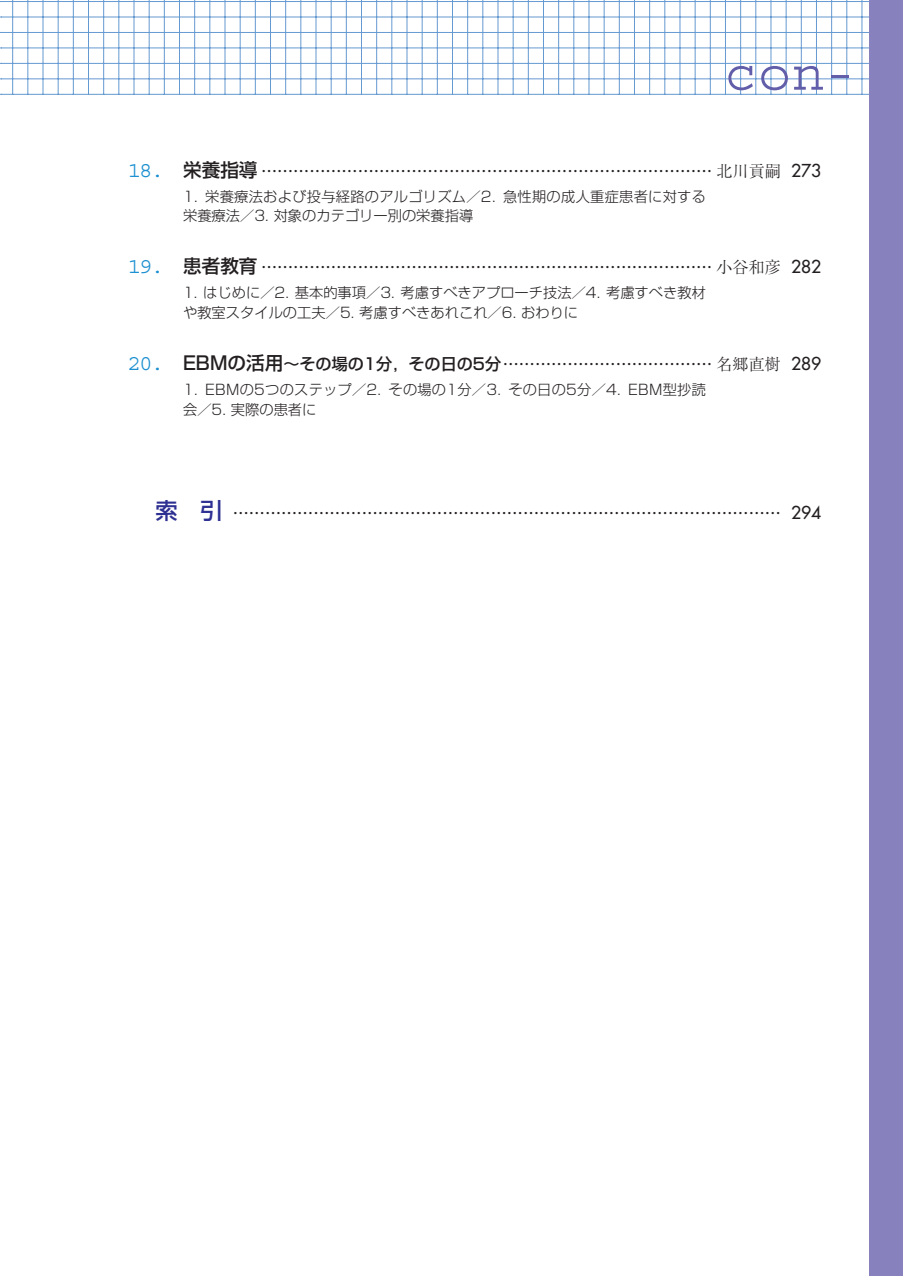
<style>
.page{position:relative;width:903px;height:1276px;background:#fff}
.page>*{position:absolute;margin:0;border:0;box-sizing:border-box;transform-origin:0 0}
.t1{font:53.2px "Courier";color:#625ea9}
.t2{font:300 16.1px "Ryumin";color:#231f20}
.t3{font:300 14.17px/19.8px "Shin Go";color:#231f20}
.s1{font-family:"Courier";font-weight:400;font-size:22.4px;color:#1d90d0}
.s2{font-family:"Shin Go";font-weight:500;font-size:18.55px}
.s3{font-family:"Futura";font-weight:400;font-size:17.32px}
.s4{font-family:"Shin Go";font-weight:500}
.s5{font-family:"Shin Go";font-weight:500;font-size:22.4px;color:#2e3092}
</style>
<div class="page">
<hr style="left:2px;top:1px;width:901px;height:1px;background:#6599d1">
<hr style="left:2px;top:17px;width:901px;height:1px;background:#6599d1">
<hr style="left:2px;top:32px;width:901px;height:1px;background:#6599d1">
<hr style="left:2px;top:47px;width:901px;height:1px;background:#6599d1">
<hr style="left:2px;top:63px;width:901px;height:1px;background:#6599d1">
<hr style="left:2px;top:78px;width:901px;height:1px;background:#6599d1">
<hr style="left:2px;top:94px;width:901px;height:1px;background:#6599d1">
<hr style="left:12px;top:0;width:1px;height:95px;background:#6599d1">
<hr style="left:27px;top:0;width:1px;height:95px;background:#6599d1">
<hr style="left:43px;top:0;width:1px;height:95px;background:#6599d1">
<hr style="left:58px;top:0;width:1px;height:95px;background:#6599d1">
<hr style="left:73px;top:0;width:1px;height:95px;background:#6599d1">
<hr style="left:88px;top:0;width:1px;height:95px;background:#6599d1">
<hr style="left:103px;top:0;width:1px;height:95px;background:#6599d1">
<hr style="left:118px;top:0;width:1px;height:95px;background:#6599d1">
<hr style="left:134px;top:0;width:1px;height:95px;background:#6599d1">
<hr style="left:149px;top:0;width:1px;height:95px;background:#6599d1">
<hr style="left:164px;top:0;width:1px;height:95px;background:#6599d1">
<hr style="left:179px;top:0;width:1px;height:95px;background:#6599d1">
<hr style="left:194px;top:0;width:1px;height:95px;background:#6599d1">
<hr style="left:209px;top:0;width:1px;height:95px;background:#6599d1">
<hr style="left:225px;top:0;width:1px;height:95px;background:#6599d1">
<hr style="left:240px;top:0;width:1px;height:95px;background:#6599d1">
<hr style="left:255px;top:0;width:1px;height:95px;background:#6599d1">
<hr style="left:270px;top:0;width:1px;height:95px;background:#6599d1">
<hr style="left:285px;top:0;width:1px;height:95px;background:#6599d1">
<hr style="left:300px;top:0;width:1px;height:95px;background:#6599d1">
<hr style="left:316px;top:0;width:1px;height:95px;background:#6599d1">
<hr style="left:331px;top:0;width:1px;height:95px;background:#6599d1">
<hr style="left:346px;top:0;width:1px;height:95px;background:#6599d1">
<hr style="left:361px;top:0;width:1px;height:95px;background:#6599d1">
<hr style="left:376px;top:0;width:1px;height:95px;background:#6599d1">
<hr style="left:391px;top:0;width:1px;height:95px;background:#6599d1">
<hr style="left:407px;top:0;width:1px;height:95px;background:#6599d1">
<hr style="left:422px;top:0;width:1px;height:95px;background:#6599d1">
<hr style="left:437px;top:0;width:1px;height:95px;background:#6599d1">
<hr style="left:452px;top:0;width:1px;height:95px;background:#6599d1">
<hr style="left:467px;top:0;width:1px;height:95px;background:#6599d1">
<hr style="left:482px;top:0;width:1px;height:95px;background:#6599d1">
<hr style="left:498px;top:0;width:1px;height:95px;background:#6599d1">
<hr style="left:513px;top:0;width:1px;height:95px;background:#6599d1">
<hr style="left:528px;top:0;width:1px;height:95px;background:#6599d1">
<hr style="left:543px;top:0;width:1px;height:95px;background:#6599d1">
<hr style="left:558px;top:0;width:1px;height:95px;background:#6599d1">
<hr style="left:573px;top:0;width:1px;height:95px;background:#6599d1">
<hr style="left:588px;top:0;width:1px;height:95px;background:#6599d1">
<hr style="left:604px;top:0;width:1px;height:95px;background:#6599d1">
<hr style="left:619px;top:0;width:1px;height:95px;background:#6599d1">
<hr style="left:634px;top:0;width:1px;height:95px;background:#6599d1">
<hr style="left:649px;top:0;width:1px;height:95px;background:#6599d1">
<hr style="left:664px;top:0;width:1px;height:95px;background:#6599d1">
<hr style="left:679px;top:0;width:1px;height:95px;background:#6599d1">
<hr style="left:695px;top:0;width:1px;height:95px;background:#6599d1">
<hr style="left:710px;top:0;width:1px;height:95px;background:#6599d1">
<hr style="left:725px;top:0;width:1px;height:95px;background:#6599d1">
<hr style="left:740px;top:0;width:1px;height:95px;background:#6599d1">
<hr style="left:755px;top:0;width:1px;height:95px;background:#6599d1">
<hr style="left:770px;top:0;width:1px;height:95px;background:#6599d1">
<hr style="left:786px;top:0;width:1px;height:95px;background:#6599d1">
<hr style="left:801px;top:0;width:1px;height:95px;background:#6599d1">
<hr style="left:816px;top:0;width:1px;height:95px;background:#6599d1">
<hr style="left:831px;top:0;width:1px;height:95px;background:#6599d1">
<hr style="left:846px;top:0;width:1px;height:95px;background:#6599d1">
<hr style="left:861px;top:0;width:1px;height:95px;background:#6599d1">
<div style="left:870px;top:0;width:33px;height:1276px;background:#8781bd"></div>
<h1 class="t1" style="left:725px;top:56px;width:133px">con-</h1>
<p class="t2" style="left:128px;top:165px;width:695px"><span class="s1">18.</span> <span class="s2">栄養指導</span> ………………………………………………………………………… 北川貢嗣 <span class="s3">273</span></p>
<p class="t3" style="left:183px;top:188px;width:524px">1. 栄養療法および投与経路のアルゴリズム／2. 急性期の成人重症患者に対する栄養療法／3. 対象のカテゴリー別の栄養指導</p>
<p class="t2" style="left:128px;top:262px;width:695px"><span class="s1">19.</span> <span class="s2">患者教育</span> ………………………………………………………………………… 小谷和彦 <span class="s3">282</span></p>
<p class="t3" style="left:183px;top:285px;width:524px">1. はじめに／2. 基本的事項／3. 考慮すべきアプローチ技法／4. 考慮すべき教材や教室スタイルの工夫／5. 考慮すべきあれこれ／6. おわりに</p>
<p class="t2" style="left:128px;top:358px;width:695px"><span class="s1">20.</span> <span class="s2">EBMの活用</span><span class="s4">～その場の1分，その日の5分</span>………………………………… 名郷直樹 <span class="s3">289</span></p>
<p class="t3" style="left:183px;top:382px;width:524px">1. EBMの5つのステップ／2. その場の1分／3. その日の5分／4. EBM型抄読会／5. 実際の患者に</p>
<p class="t2" style="left:155px;top:507px;width:667px"><span class="s5">索　引</span> ………………………………………………………………………………………… <span class="s3">294</span></p>
</div>
